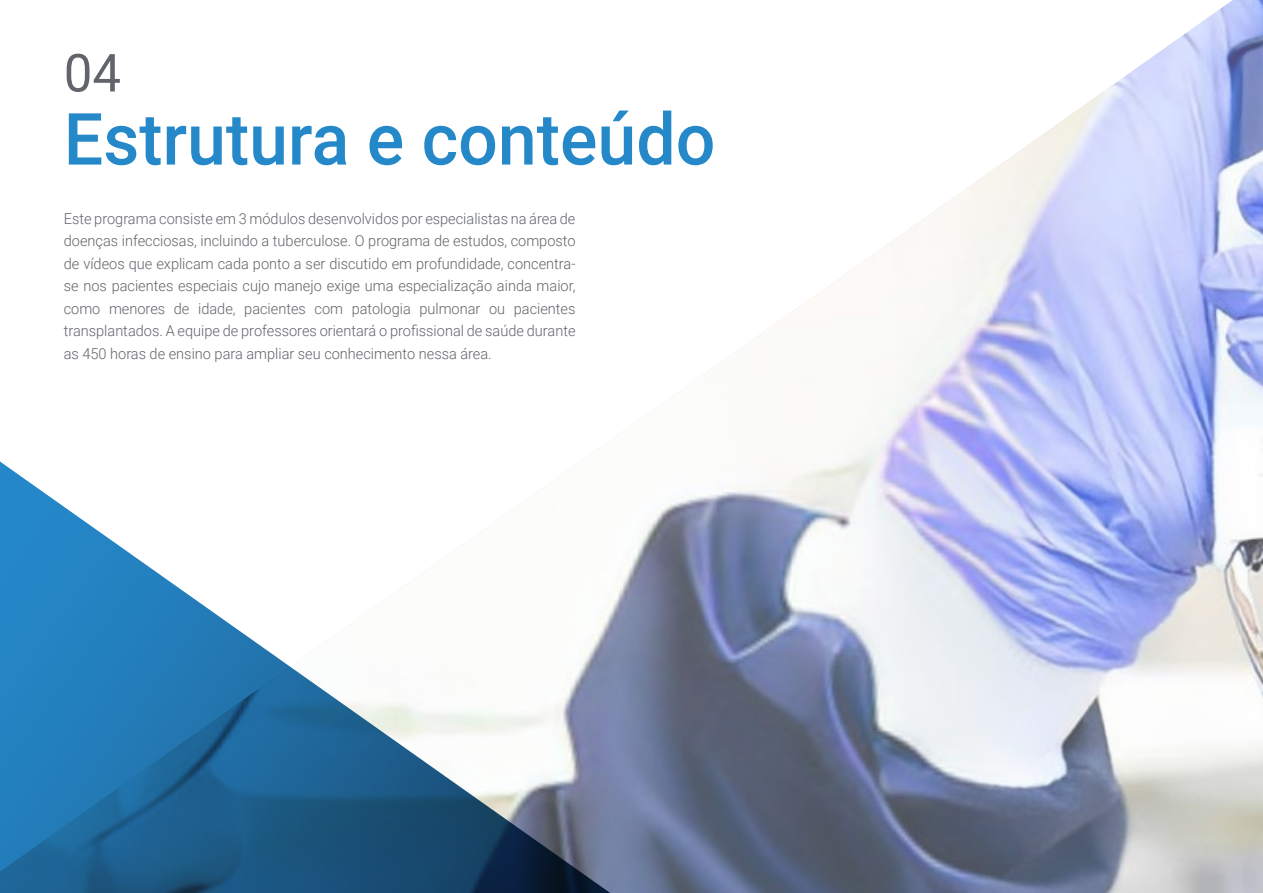
<style>
.page{position:relative;width:1263px;height:893px;background:#fff}
.page>*{position:absolute;margin:0;border:0;box-sizing:border-box;transform-origin:0 0}
.t1{font:500 72px "Roboto";color:#2488c9}
.t2{font:52.5px "Roboto";color:#61646a}
.t3{font:300 15px/22.5px "Roboto";color:#61646a;text-align:justify}
</style>
<div class="page">
<img style="left:611px;top:0;width:652px;height:893px">
<svg style="left:0;top:446px;width:640px;height:447px"></svg>
<h2 class="t2" style="left:64px;top:36px;width:59px">04</h2>
<h1 class="t1" style="left:64px;top:89px;width:653px">Estrutura e conteúdo</h1>
<p class="t3" style="left:64px;top:207px;width:513px">Este programa consiste em 3 módulos desenvolvidos por especialistas na área de doenças infecciosas, incluindo a tuberculose. O programa de estudos, composto de vídeos que explicam cada ponto a ser discutido em profundidade, concentra&shy;se nos pacientes especiais cujo manejo exige uma especialização ainda maior, como menores de idade, pacientes com patologia pulmonar ou pacientes transplantados. A equipe de professores orientará o profissional de saúde durante as 450 horas de ensino para ampliar seu conhecimento nessa área.</p>
</div>
